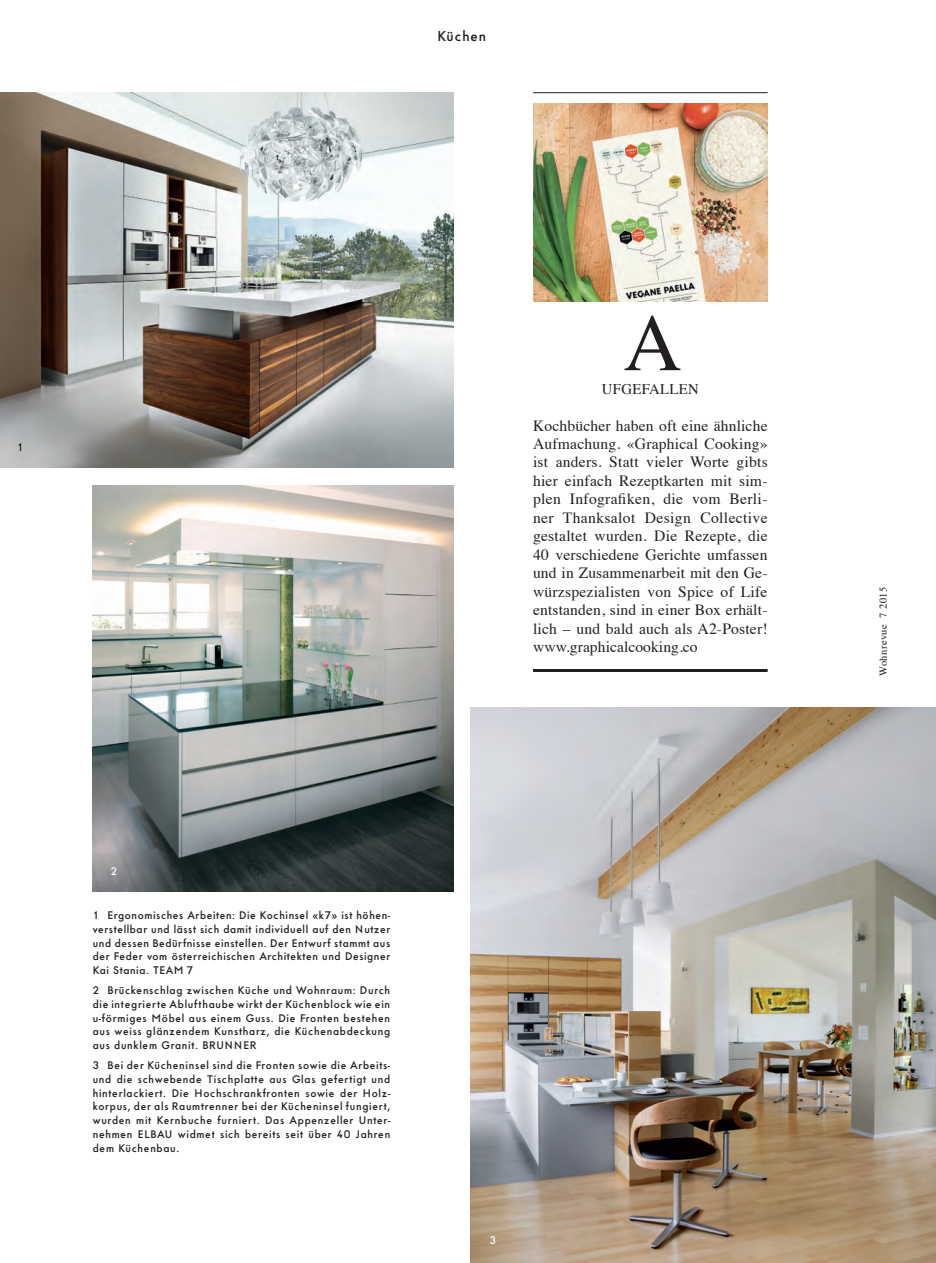
<style>
.page{position:relative;width:936px;height:1263px;background:#fff}
.page>*{position:absolute;margin:0;border:0;box-sizing:border-box;transform-origin:0 0}
.t1{font:81px "Times WR";color:#231f20}
.t2{font:15.6px/18.5px "Times";letter-spacing:.01em;color:#231f20;text-align:justify}
.t3{font:15px "Urdorf PRL";letter-spacing:.06em;color:#231f20}
.t4{font:14.7px "Times";letter-spacing:.025em;color:#231f20}
.t5{font:11.55px/13.8px "Urdorf PRL";letter-spacing:.06em;color:#231f20;text-align:justify}
.t6{font:11.55px "Urdorf PRL";color:#fff}
.t7{font:10.5px "Times";letter-spacing:.04em;color:#231f20}
</style>
<div class="page">
<img style="left:93px;top:486px;width:360px;height:406px">
<img style="left:470px;top:707px;width:465px;height:556px">
<img style="left:0;top:93px;width:453px;height:374px">
<hr style="left:533px;top:92px;width:234px;height:1px;background:#231f20">
<hr style="left:533px;top:669px;width:234px;height:3px;background:#231f20">
<img style="left:533px;top:104px;width:234px;height:197px">
<p class="t3" style="left:437px;top:27px;width:50px">Küchen</p>
<p class="t5" style="left:17px;top:440px;width:7px">1</p>
<p class="t6" style="left:111px;top:864px;width:8px">2</p>
<p class="t5" style="left:93px;top:908px;width:299px">1 Ergonomisches Arbeiten: Die Kochinsel «k7» ist höhen&shy;verstellbar und lässt sich damit individuell auf den Nutzer und dessen Bedürfnisse einstellen. Der Entwurf stammt aus der Feder vom österreichischen Architekten und Designer Kai Stania. tea m 7</p>
<p class="t5" style="left:93px;top:983px;width:299px">2 Brückenschlag zwischen Küche und Wohnraum: Durch die integrierte Ablufthaube wirkt der Küchenblock wie ein u-förmiges M öbel aus einem Guss. Die Fronten bestehen aus weiss glänzendem Kunstharz, die Küchenabdeckung aus dunklem Granit. brunne</p>
<p class="t5" style="left:93px;top:1035px;width:299px;line-height:19.8px;text-indent:157px">r<br>3 Bei der Kücheninsel sind die Fronten sowie die Arbeits-</p>
<p class="t5" style="left:93px;top:1072px;width:299px">und die schwebende Tischplatte aus Glas gefertigt und hinterlackiert. Die Hochschrankfronten sowie der Holz&shy;korpus, der als Raumtrenner bei der Kücheninsel fungiert, wurden mit Kernbuche furniert. Das Appenzeller U nter&shy;nehmen elba u widmet sich bereits seit über 40 Jahren dem Küchenbau.</p>
<p class="t1" style="left:623px;top:295px;width:60px">A</p>
<p class="t4" style="left:601px;top:375px;width:98px">UFGEFALLEN</p>
<p class="t2" style="left:533px;top:415px;width:236px">Kochbücher haben oft eine ähnliche Aufmachung. «Graphical Cooking» ist anders. Statt vieler Worte gibts hier einfach Rezeptkarten mit sim&shy;plen Infografiken, die vom Berli&shy;ner Thanksalot Design Collective gestaltet wurden. Die Rezepte, die 40 verschiedene Gerichte umfassen und in Zusammenarbeit mit den Ge&shy;würzspezialisten von Spice of Life entstanden, sind in einer Box erhält&shy;lich – und bald auch als A2-Poster! www.graphicalcooking.co</p>
<p class="t6" style="left:490px;top:1233px;width:8px">3</p>
<p class="t7" style="left:873px;top:676px;width:90px;rotate:-90deg">Wohnrevue 7 2015</p>
</div>
